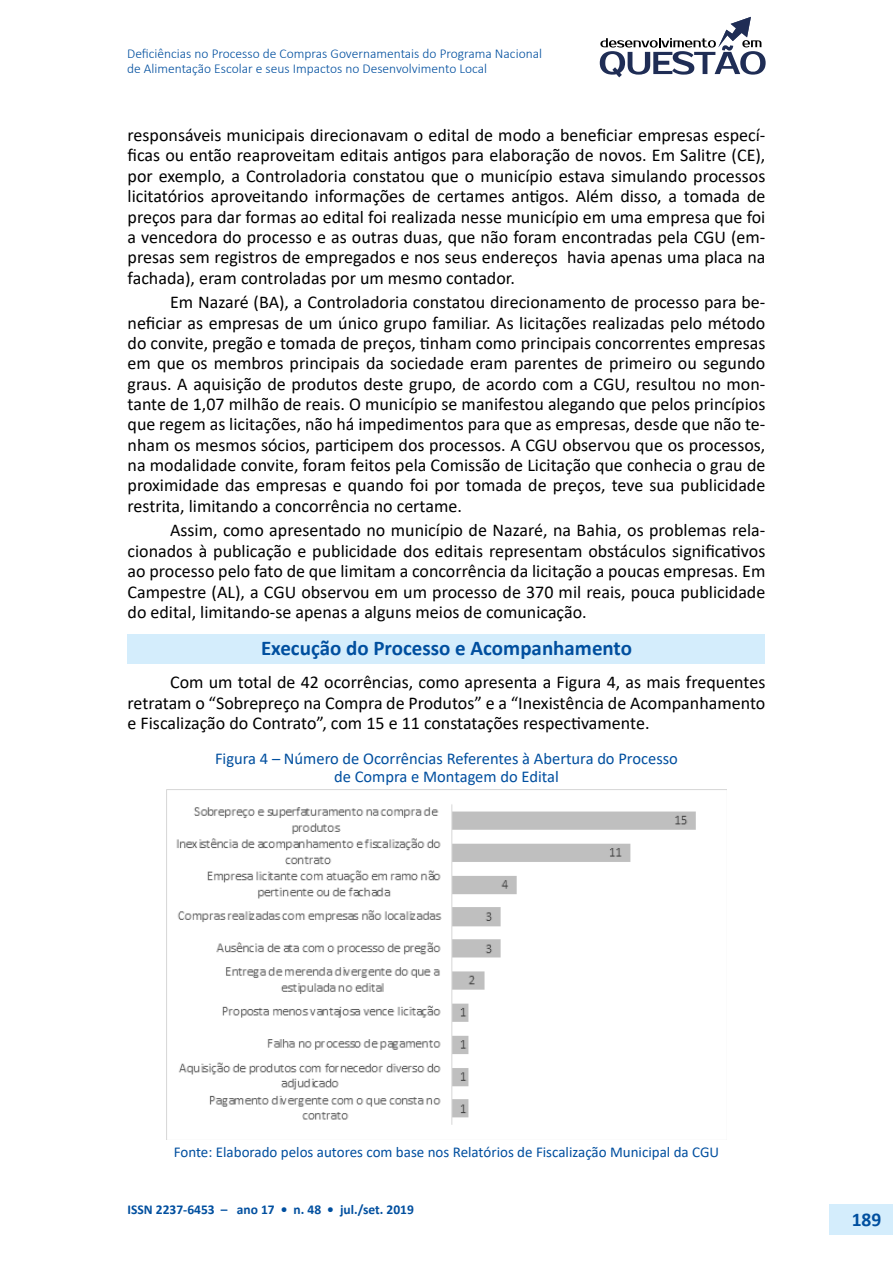
<style>
.page{position:relative;width:893px;height:1263px;background:#fff}
.page>*{position:absolute;margin:0;border:0;box-sizing:border-box;transform-origin:0 0}
.t1{font:700 21px "Calibri";color:#004f9f}
.t2{font:700 19.5px "Calibri";color:#004f9f}
.t3{font:18px/20.4px "Calibri";color:#000;text-align:justify}
.t4{font:16.5px/18.1px "Calibri";color:#004f9f;text-align:center}
.t5{font:15px "Calibri";color:#004f9f}
.t6{font:300 13.5px/15px "Calibri";color:#004f9f}
.t7{font:700 13.5px "Calibri";color:#004f9f}
</style>
<div class="page">
<div style="left:829px;top:1204px;width:64px;height:30px;background:#d4edfc"></div>
<svg style="left:600px;top:17px;width:166px;height:60px"></svg>
<div style="left:128px;top:634px;width:637px;height:30px;background:#d4edfc"></div>
<img style="left:166px;top:790px;width:530px;height:350px">
<p class="t6" style="left:127px;top:46px;width:416px">Deficiências no Processo de Compras Governamentais do Programa Nacional de Alimentação Escolar e seus Impactos no Desenvolvimento Local</p>
<p class="t3" style="left:128px;top:124px;width:639px">responsáveis municipais direcionavam o edital de modo a beneficiar empresas especí&shy;ficas ou então reaproveitam editais antigos para elaboração de novos. Em Salitre (CE), por exemplo, a Controladoria constatou que o município estava simulando processos licitatórios aproveitando informações de certames antigos. Além disso, a tomada de preços para dar formas ao edital foi realizada nesse município em uma empresa que foi a vencedora do processo e as outras duas, que não foram encontradas pela CGU (em&shy;presas sem registros de empregados e nos seus endereços havia apenas uma placa na fachada), eram controladas por um mesmo contador.</p>
<p class="t3" style="left:128px;top:292px;width:639px;text-indent:43px">Em Nazaré (BA), a Controladoria constatou direcionamento de processo para be&shy;neficiar as empresas de um único grupo familiar. As licitações realizadas pelo método do convite, pregão e tomada de preços, tinham como principais concorrentes empresas em que os membros principais da sociedade eram parentes de primeiro ou segundo graus. A aquisição de produtos deste grupo, de acordo com a CGU, resultou no mon&shy;tante de 1,07 milhão de reais. O município se manifestou alegando que pelos princípios que regem as licitações, não há impedimentos para que as empresas, desde que não te&shy;nham os mesmos sócios, participem dos processos. A CGU observou que os processos, na modalidade convite, foram feitos pela Comissão de Licitação que conhecia o grau de proximidade das empresas e quando foi por tomada de preços, teve sua publicidade restrita, limitando a concorrência no certame.</p>
<p class="t3" style="left:128px;top:520px;width:639px;text-indent:43px">Assim, como apresentado no município de Nazaré, na Bahia, os problemas rela&shy;cionados à publicação e publicidade dos editais representam obstáculos significativos ao processo pelo fato de que limitam a concorrência da licitação a poucas empresas. Em Campestre (AL), a CGU observou em um processo de 370 mil reais, pouca publicidade do edital, limitando-se apenas a alguns meios de comunicação.</p>
<p class="t1" style="left:261px;top:633px;width:372px">Execução do Processo e Acompanhamento</p>
<p class="t3" style="left:128px;top:672px;width:639px;text-indent:43px">Com um total de 42 ocorrências, como apresenta a Figura 4, as mais frequentes retratam o “Sobrepreço na Compra de Produtos” e a “Inexistência de Acompanhamento e Fiscalização do Contrato”, com 15 e 11 constatações respectivamente.</p>
<p class="t4" style="left:215px;top:749px;width:464px">Figura 4 – Número de Ocorrências Referentes à Abertura do Processo de Compra e Montagem do Edital</p>
<p class="t5" style="left:174px;top:1141px;width:547px">Fonte: Elaborado pelos autores com base nos Relatórios de Fiscalização Municipal da CGU</p>
<p class="t7" style="left:128px;top:1200px;width:288px">ISSN 2237-6453 – ano 17 • n. 48 • jul./set. 2019</p>
<p class="t2" style="left:852px;top:1206px;width:31px">189</p>
</div>
